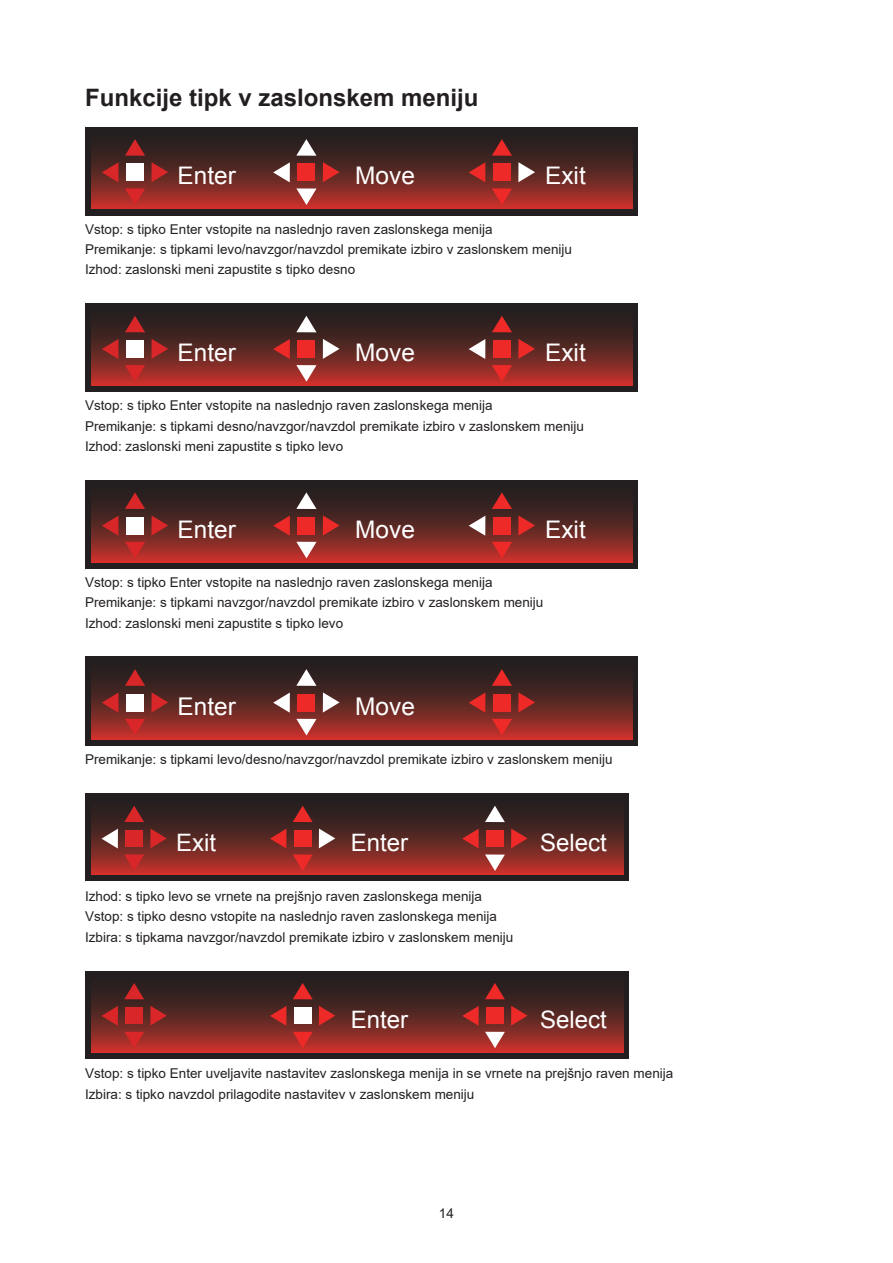
<style>
.page{position:relative;width:893px;height:1263px;background:#fff}
.page>*{position:absolute;margin:0;border:0;box-sizing:border-box;transform-origin:0 0}
.t1{font:24.45px "Arial";color:#fff}
.t2{font:24.3px "Arial";color:#fff}
.Heading_2{font:700 24px "Arial";color:#231f20}
.t3{font:24px "Arial";color:#fff}
.正文_text-1{font:13.5px "Arial";color:#231f20}
</style>
<div class="page">
<div style="left:85px;top:127px;width:553px;height:88px;background:#231f20"></div>
<svg style="left:91px;top:145px;width:541px;height:64px;background:#702925"></svg>
<svg style="left:125px;top:139px;width:20px;height:17px"></svg>
<svg style="left:151px;top:162px;width:17px;height:20px"></svg>
<svg style="left:102px;top:162px;width:17px;height:20px"></svg>
<svg style="left:125px;top:188px;width:20px;height:17px"></svg>
<div style="left:126px;top:164px;width:18px;height:17px;background:#fff"></div>
<svg style="left:296px;top:139px;width:20px;height:17px"></svg>
<svg style="left:323px;top:162px;width:17px;height:20px"></svg>
<svg style="left:273px;top:162px;width:17px;height:20px"></svg>
<svg style="left:296px;top:188px;width:20px;height:17px"></svg>
<div style="left:297px;top:164px;width:18px;height:17px;background:#ee2a29"></div>
<svg style="left:492px;top:139px;width:20px;height:17px"></svg>
<svg style="left:518px;top:162px;width:17px;height:20px"></svg>
<svg style="left:469px;top:162px;width:16px;height:20px"></svg>
<svg style="left:492px;top:188px;width:20px;height:17px"></svg>
<div style="left:493px;top:164px;width:18px;height:17px;background:#ee2a29"></div>
<div style="left:85px;top:303px;width:553px;height:89px;background:#231f20"></div>
<svg style="left:91px;top:315px;width:541px;height:71px"></svg>
<svg style="left:125px;top:316px;width:20px;height:16px"></svg>
<svg style="left:151px;top:339px;width:17px;height:20px"></svg>
<svg style="left:102px;top:339px;width:17px;height:20px"></svg>
<svg style="left:125px;top:365px;width:20px;height:17px"></svg>
<div style="left:126px;top:341px;width:18px;height:17px;background:#fff"></div>
<svg style="left:296px;top:316px;width:20px;height:16px"></svg>
<svg style="left:323px;top:339px;width:17px;height:20px"></svg>
<svg style="left:273px;top:339px;width:17px;height:20px"></svg>
<svg style="left:296px;top:365px;width:20px;height:17px"></svg>
<div style="left:297px;top:341px;width:18px;height:17px;background:#ee2a29"></div>
<svg style="left:492px;top:316px;width:20px;height:16px"></svg>
<svg style="left:518px;top:339px;width:17px;height:20px"></svg>
<svg style="left:469px;top:339px;width:16px;height:20px"></svg>
<svg style="left:492px;top:365px;width:20px;height:17px"></svg>
<div style="left:493px;top:341px;width:18px;height:17px;background:#ee2a29"></div>
<div style="left:85px;top:480px;width:553px;height:89px;background:#231f20"></div>
<svg style="left:91px;top:498px;width:541px;height:64px;background:#6f2925"></svg>
<svg style="left:125px;top:492px;width:20px;height:17px"></svg>
<svg style="left:151px;top:515px;width:17px;height:21px"></svg>
<svg style="left:102px;top:516px;width:17px;height:20px"></svg>
<svg style="left:125px;top:542px;width:20px;height:16px"></svg>
<div style="left:126px;top:517px;width:18px;height:17px;background:#fff"></div>
<svg style="left:296px;top:492px;width:20px;height:17px"></svg>
<svg style="left:323px;top:515px;width:17px;height:21px"></svg>
<svg style="left:273px;top:516px;width:17px;height:20px"></svg>
<svg style="left:296px;top:542px;width:20px;height:16px"></svg>
<div style="left:297px;top:517px;width:18px;height:17px;background:#ee2a29"></div>
<svg style="left:492px;top:492px;width:20px;height:17px"></svg>
<svg style="left:518px;top:515px;width:17px;height:21px"></svg>
<svg style="left:469px;top:516px;width:16px;height:20px"></svg>
<svg style="left:492px;top:542px;width:20px;height:16px"></svg>
<div style="left:493px;top:517px;width:18px;height:17px;background:#ee2a29"></div>
<div style="left:85px;top:656px;width:553px;height:90px;background:#231f20"></div>
<svg style="left:91px;top:675px;width:541px;height:64px;background:#6f2925"></svg>
<svg style="left:125px;top:669px;width:20px;height:17px"></svg>
<svg style="left:151px;top:692px;width:17px;height:21px"></svg>
<svg style="left:102px;top:692px;width:17px;height:21px"></svg>
<svg style="left:125px;top:719px;width:20px;height:16px"></svg>
<div style="left:126px;top:694px;width:18px;height:17px;background:#fff"></div>
<svg style="left:296px;top:669px;width:20px;height:17px"></svg>
<svg style="left:323px;top:692px;width:17px;height:21px"></svg>
<svg style="left:273px;top:692px;width:17px;height:21px"></svg>
<svg style="left:296px;top:719px;width:20px;height:16px"></svg>
<div style="left:297px;top:694px;width:18px;height:17px;background:#ee2a29"></div>
<svg style="left:492px;top:669px;width:20px;height:17px"></svg>
<svg style="left:518px;top:692px;width:17px;height:21px"></svg>
<svg style="left:469px;top:692px;width:16px;height:21px"></svg>
<svg style="left:492px;top:719px;width:20px;height:16px"></svg>
<div style="left:493px;top:694px;width:18px;height:17px;background:#ee2a29"></div>
<div style="left:85px;top:793px;width:544px;height:88px;background:#231f20"></div>
<svg style="left:91px;top:805px;width:532px;height:70px"></svg>
<svg style="left:124px;top:806px;width:20px;height:16px"></svg>
<svg style="left:150px;top:828px;width:17px;height:20px"></svg>
<svg style="left:102px;top:829px;width:16px;height:19px"></svg>
<svg style="left:124px;top:854px;width:20px;height:17px"></svg>
<div style="left:125px;top:830px;width:18px;height:17px;background:#d92628"></div>
<svg style="left:293px;top:806px;width:20px;height:16px"></svg>
<svg style="left:319px;top:828px;width:16px;height:20px"></svg>
<svg style="left:270px;top:829px;width:16px;height:19px"></svg>
<svg style="left:293px;top:854px;width:20px;height:17px"></svg>
<div style="left:294px;top:830px;width:17px;height:17px;background:#ee2a29"></div>
<svg style="left:485px;top:806px;width:20px;height:16px"></svg>
<svg style="left:511px;top:828px;width:16px;height:20px"></svg>
<svg style="left:462px;top:829px;width:17px;height:19px"></svg>
<svg style="left:485px;top:854px;width:20px;height:17px"></svg>
<div style="left:486px;top:830px;width:17px;height:17px;background:#ee2a29"></div>
<div style="left:85px;top:970px;width:544px;height:88px;background:#231f20"></div>
<svg style="left:91px;top:988px;width:532px;height:64px;background:#6f2925"></svg>
<svg style="left:124px;top:983px;width:20px;height:16px"></svg>
<svg style="left:150px;top:1006px;width:17px;height:20px"></svg>
<svg style="left:102px;top:1006px;width:16px;height:20px"></svg>
<svg style="left:124px;top:1032px;width:20px;height:16px"></svg>
<div style="left:125px;top:1007px;width:18px;height:17px;background:#d92628"></div>
<svg style="left:293px;top:983px;width:20px;height:16px"></svg>
<svg style="left:319px;top:1006px;width:16px;height:20px"></svg>
<svg style="left:270px;top:1006px;width:16px;height:20px"></svg>
<svg style="left:293px;top:1032px;width:20px;height:16px"></svg>
<div style="left:294px;top:1007px;width:17px;height:17px;background:#fff"></div>
<svg style="left:485px;top:983px;width:20px;height:16px"></svg>
<svg style="left:511px;top:1006px;width:16px;height:20px"></svg>
<svg style="left:462px;top:1006px;width:17px;height:20px"></svg>
<svg style="left:485px;top:1032px;width:20px;height:16px"></svg>
<div style="left:486px;top:1007px;width:17px;height:17px;background:#ee2a29"></div>
<p class="Heading_2" style="left:85px;top:80px;width:395px">Funkcije tipk v zaslonskem meniju</p>
<p class="t2" style="left:178px;top:160px;width:60px">Enter</p>
<p class="t2" style="left:355px;top:160px;width:61px">Move</p>
<p class="t2" style="left:545px;top:160px;width:42px">Exit</p>
<p class="正文_text-1" style="left:85px;top:220px;width:409px">Vstop: s tipko Enter vstopite na naslednjo raven zaslonskega menija</p>
<p class="正文_text-1" style="left:85px;top:240px;width:488px">Premikanje: s tipkami levo/navzgor/navzdol premikate izbiro v zaslonskem meniju</p>
<p class="正文_text-1" style="left:85px;top:260px;width:272px">Izhod: zaslonski meni zapustite s tipko desno</p>
<p class="t2" style="left:178px;top:337px;width:60px">Enter</p>
<p class="t2" style="left:355px;top:337px;width:61px">Move</p>
<p class="t2" style="left:545px;top:337px;width:42px">Exit</p>
<p class="正文_text-1" style="left:85px;top:396px;width:409px">Vstop: s tipko Enter vstopite na naslednjo raven zaslonskega menija</p>
<p class="正文_text-1" style="left:85px;top:417px;width:500px">Premikanje: s tipkami desno/navzgor/navzdol premikate izbiro v zaslonskem meniju</p>
<p class="正文_text-1" style="left:85px;top:437px;width:260px">Izhod: zaslonski meni zapustite s tipko levo</p>
<p class="t2" style="left:178px;top:513px;width:60px">Enter</p>
<p class="t2" style="left:355px;top:513px;width:61px">Move</p>
<p class="t2" style="left:545px;top:513px;width:42px">Exit</p>
<p class="正文_text-1" style="left:85px;top:573px;width:409px">Vstop: s tipko Enter vstopite na naslednjo raven zaslonskega menija</p>
<p class="正文_text-1" style="left:85px;top:593px;width:460px">Premikanje: s tipkami navzgor/navzdol premikate izbiro v zaslonskem meniju</p>
<p class="正文_text-1" style="left:85px;top:614px;width:260px">Izhod: zaslonski meni zapustite s tipko levo</p>
<p class="t1" style="left:178px;top:690px;width:60px">Enter</p>
<p class="t1" style="left:355px;top:690px;width:61px">Move</p>
<p class="正文_text-1" style="left:85px;top:750px;width:529px">Premikanje: s tipkami levo/desno/navzgor/navzdol premikate izbiro v zaslonskem meniju</p>
<p class="t3" style="left:176px;top:826px;width:42px">Exit</p>
<p class="t3" style="left:351px;top:826px;width:59px">Enter</p>
<p class="t3" style="left:540px;top:826px;width:68px">Select</p>
<p class="正文_text-1" style="left:85px;top:887px;width:398px">Izhod: s tipko levo se vrnete na prejšnjo raven zaslonskega menija</p>
<p class="正文_text-1" style="left:85px;top:907px;width:413px">Vstop: s tipko desno vstopite na naslednjo raven zaslonskega menija</p>
<p class="正文_text-1" style="left:85px;top:927px;width:430px">Izbira: s tipkama navzgor/navzdol premikate izbiro v zaslonskem meniju</p>
<p class="t3" style="left:351px;top:1004px;width:59px">Enter</p>
<p class="t3" style="left:540px;top:1004px;width:68px">Select</p>
<p class="正文_text-1" style="left:85px;top:1064px;width:590px">Vstop: s tipko Enter uveljavite nastavitev zaslonskega menija in se vrnete na prejšnjo raven menija</p>
<p class="正文_text-1" style="left:85px;top:1084px;width:391px">Izbira: s tipko navzdol prilagodite nastavitev v zaslonskem meniju</p>
<p class="正文_text-1" style="left:439px;top:1204px;width:17px">14</p>
</div>
